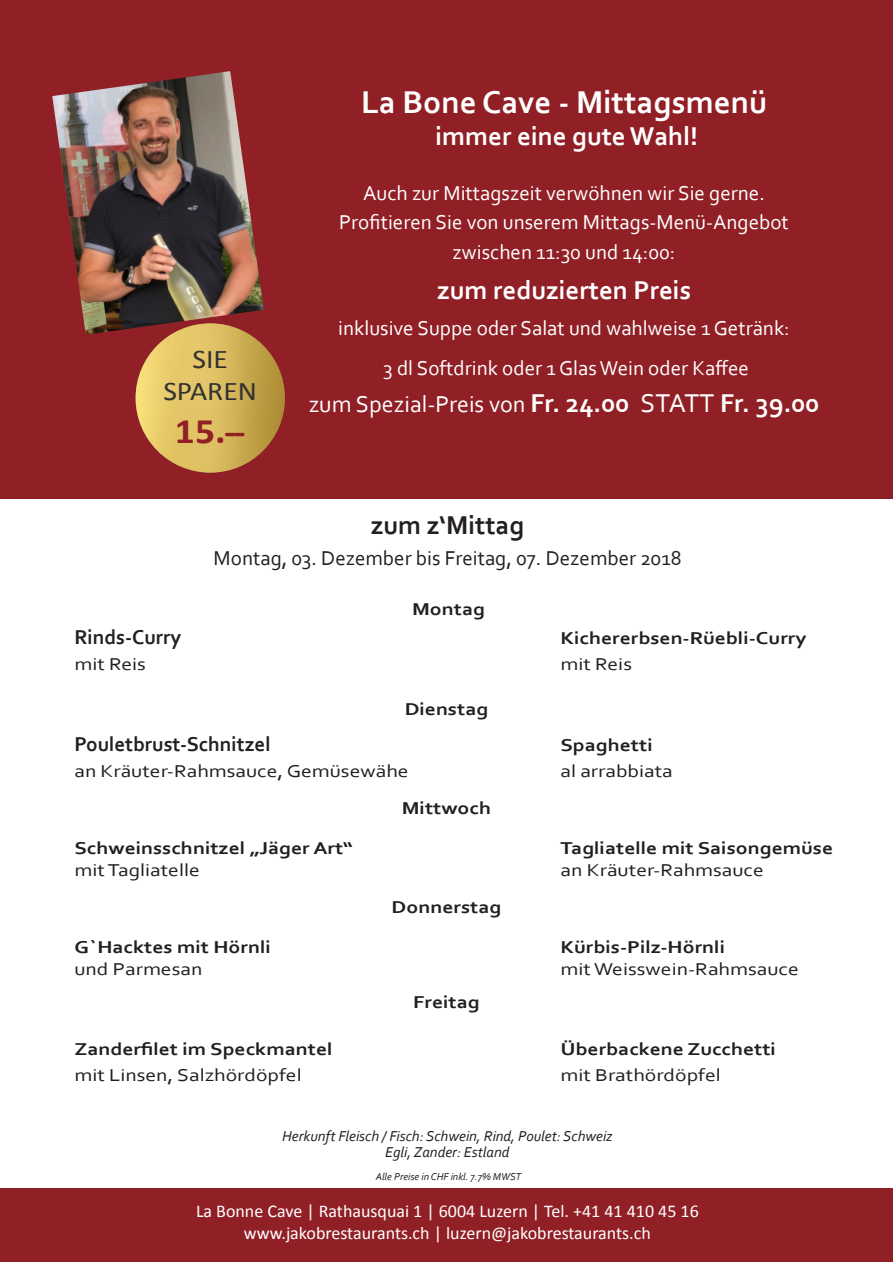
<style>
.page{position:relative;width:893px;height:1263px;background:#fff}
.page>*{position:absolute;margin:0;border:0;box-sizing:border-box;transform-origin:0 0}
.t1{font:700 36px "Calibri";color:#912026;scale:1.1 1}
.Menü_1_Beschreibung{font:700 33px "Corbel";color:#fff}
.Menü_1_Beschreibung-2{font:700 27px "Corbel";color:#fff}
.Menü_1_Beschreibung-3{font:700 27px "Corbel";color:#231f20}
.t2{font:27px/32.4px "Calibri";color:#323232;text-align:center;scale:1.1 1}
.Menü_1_Beschreibung-4{font:24px "Corbel";color:#fff}
.Menü_1_Beschreibung-5{font:21px "Corbel";color:#fff}
.Menü_1_Beschreibung-6{font:21px "Corbel";color:#231f20}
.Menü_1_Beschreibung-7{font:700 21px "Corbel";color:#231f20}
.Menü_1_Beschreibung-8{font:700 18px "Corbel";color:#231f20;scale:1.2 1}
.Menü_1_Beschreibung-9{font:18px "Corbel";color:#231f20;scale:1.2 1}
.t3{font:18px/21.6px "Calibri";color:#fff;text-align:center}
.Wein_Beschreibung_en{font:italic 15px/16.5px "Corbel";color:#231f20;text-align:center}
.Wein_Beschreibung_en-2{font:italic 10.5px "Corbel";color:#231f20}
.s1{font-weight:700;font-size:27px}
.s2{font-size:27px}
</style>
<div class="page">
<div style="left:0;top:0;width:893px;height:498px;background:#912026"></div>
<img style="left:52px;top:71px;width:212px;height:264px">
<img style="left:136px;top:323px;width:149px;height:150px;border-radius:75px">
<div style="left:1px;top:1188px;width:892px;height:73px;background:#912026"></div>
<p class="t2" style="left:163px;top:343px;width:87px">SIE<br>SPAREN</p>
<p class="t1" style="left:175px;top:408px;width:66px">15.--</p>
<p class="Menü_1_Beschreibung" style="left:361px;top:81px;width:408px">La Bone Cave - Mittagsmenü</p>
<p class="Menü_1_Beschreibung-2" style="left:436px;top:119px;width:264px">immer eine gute Wahl!</p>
<p class="Menü_1_Beschreibung-5" style="left:363px;top:180px;width:403px">Auch zur Mittagszeit verwöhnen wir Sie gerne.</p>
<p class="Menü_1_Beschreibung-5" style="left:339px;top:209px;width:451px">Profitieren Sie von unserem Mittags-Menü-Angebot</p>
<p class="Menü_1_Beschreibung-5" style="left:453px;top:239px;width:224px">zwischen 11:30 und 14:00:</p>
<p class="Menü_1_Beschreibung-2" style="left:437px;top:273px;width:255px">zum reduzierten Preis</p>
<p class="Menü_1_Beschreibung-5" style="left:338px;top:315px;width:453px">inklusive Suppe oder Salat und wahlweise 1 Getränk:</p>
<p class="Menü_1_Beschreibung-5" style="left:383px;top:355px;width:367px">3 dl Softdrink oder 1 Glas Wein oder Kaffee</p>
<p class="Menü_1_Beschreibung-4" style="left:309px;top:389px;width:512px">zum Spezial-Preis von <span class="s1">Fr. 24.00</span> <span class="s2">STATT</span> <span class="s1">Fr. 39.00</span></p>
<p class="Menü_1_Beschreibung-3" style="left:371px;top:508px;width:155px">zum z‘Mittag</p>
<p class="Menü_1_Beschreibung-6" style="left:214px;top:545px;width:470px">Montag, 03. Dezember bis Freitag, 07. Dezember 2018</p>
<p class="Menü_1_Beschreibung-8" style="left:412px;top:598px;width:62px">Montag</p>
<p class="Menü_1_Beschreibung-7" style="left:74px;top:624px;width:108px">Rinds-Curry</p>
<p class="Menü_1_Beschreibung-8" style="left:560px;top:627px;width:207px">Kichererbsen-Rüebli-Curry</p>
<p class="Menü_1_Beschreibung-9" style="left:74px;top:652px;width:61px">mit Reis</p>
<p class="Menü_1_Beschreibung-9" style="left:560px;top:652px;width:61px">mit Reis</p>
<p class="Menü_1_Beschreibung-8" style="left:405px;top:697px;width:71px">Dienstag</p>
<p class="Menü_1_Beschreibung-7" style="left:74px;top:731px;width:198px">Pouletbrust-Schnitzel</p>
<p class="Menü_1_Beschreibung-8" style="left:560px;top:734px;width:78px">Spaghetti</p>
<p class="Menü_1_Beschreibung-9" style="left:74px;top:759px;width:280px">an Kräuter-Rahmsauce, Gemüsewähe</p>
<p class="Menü_1_Beschreibung-9" style="left:560px;top:759px;width:95px">al arrabbiata</p>
<p class="Menü_1_Beschreibung-8" style="left:402px;top:797px;width:76px">Mittwoch</p>
<p class="Menü_1_Beschreibung-8" style="left:74px;top:837px;width:234px">Schweinsschnitzel „Jäger Art“</p>
<p class="Menü_1_Beschreibung-8" style="left:560px;top:837px;width:229px">Tagliatelle mit Saisongemüse</p>
<p class="Menü_1_Beschreibung-9" style="left:74px;top:859px;width:106px">mit Tagliatelle</p>
<p class="Menü_1_Beschreibung-9" style="left:560px;top:859px;width:171px">an Kräuter-Rahmsauce</p>
<p class="Menü_1_Beschreibung-8" style="left:392px;top:896px;width:93px">Donnerstag</p>
<p class="Menü_1_Beschreibung-8" style="left:74px;top:936px;width:165px">G`Hacktes mit Hörnli</p>
<p class="Menü_1_Beschreibung-8" style="left:560px;top:936px;width:139px">Kürbis-Pilz-Hörnli</p>
<p class="Menü_1_Beschreibung-9" style="left:74px;top:958px;width:108px">und Parmesan</p>
<p class="Menü_1_Beschreibung-9" style="left:560px;top:958px;width:200px">mit Weisswein-Rahmsauce</p>
<p class="Menü_1_Beschreibung-8" style="left:413px;top:991px;width:57px">Freitag</p>
<p class="Menü_1_Beschreibung-8" style="left:74px;top:1038px;width:217px">Zanderfilet im Speckmantel</p>
<p class="Menü_1_Beschreibung-8" style="left:560px;top:1038px;width:181px">Überbackene Zucchetti</p>
<p class="Menü_1_Beschreibung-9" style="left:74px;top:1064px;width:191px">mit Linsen, Salzhördöpfel</p>
<p class="Menü_1_Beschreibung-9" style="left:560px;top:1064px;width:135px">mit Brathördöpfel</p>
<p class="Wein_Beschreibung_en" style="left:282px;top:1127px;width:332px">Herkunft Fleisch / Fisch: Schwein, Rind, Poulet: Schweiz<br>Egli, Zander: Estland</p>
<p class="Wein_Beschreibung_en-2" style="left:376px;top:1170px;width:147px">Alle Preise in CHF inkl. 7.7% MWST</p>
<p class="t3" style="left:196px;top:1200px;width:504px">La Bonne Cave | Rathausquai 1 | 6004 Luzern | Tel. +41 41 410 45 16 www.jakobrestaurants.ch | luzern@jakobrestaurants.ch</p>
</div>
